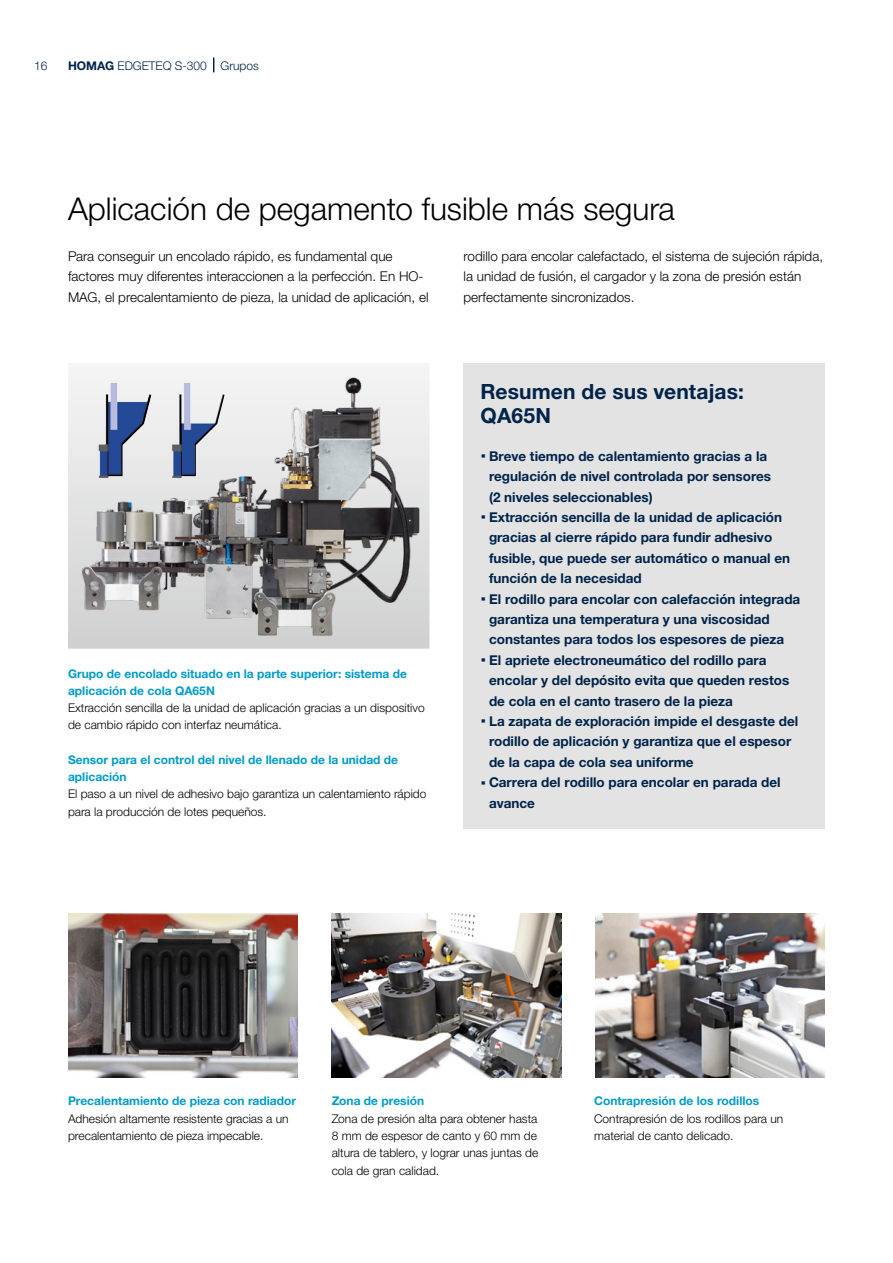
<style>
.page{position:relative;width:893px;height:1263px;background:#fff}
.page>*{position:absolute;margin:0;border:0;box-sizing:border-box;transform-origin:0 0}
.Headline_21pt_25_2_b{font:300 31.5px "Helvetica Neue LTW1 G";color:#000}
._13_Highlight_Head_1{font:700 21px/24px "Helvetica Neue LTW1 G";letter-spacing:.005em;color:#00234a}
.t1{font:700 13.5px/20.4px "Helvetica Neue LTW1 G";color:#00234a}
.Text_9pt_13_6_light{font:300 13.5px/20.4px "Helvetica Neue LTW1 G";color:#000}
.Text_Bild_8Pt_11_5pt{font:300 12px/17.2px "Helvetica Neue LTW1 G";color:#000}
.Text_Bild_8Pt_11_5pt-2{font:700 12px/17.2px "Helvetica Neue LTW1 G";color:#009ccb}
._01_Musterseiten_Rub{font:300 12px "Helvetica Neue LTW1 G";color:#00234a}
.s1{font-weight:700}
.s2{font-size:21px}
</style>
<div class="page">
<img style="left:68px;top:367px;width:361px;height:281px">
<img style="left:68px;top:914px;width:230px;height:163px">
<img style="left:595px;top:914px;width:230px;height:163px">
<img style="left:332px;top:914px;width:229px;height:163px">
<img style="left:98px;top:383px;width:127px;height:95px">
<svg style="left:213px;top:58px;width:1px;height:14px"></svg>
<div style="left:463px;top:363px;width:362px;height:466px;background:#e3e3e3"></div>
<p class="_01_Musterseiten_Rub" style="left:34px;top:58px;width:15px">16</p>
<p class="_01_Musterseiten_Rub" style="left:68px;top:58px;width:192px"><span class="s1">HOMAG</span> EDGETEQ S-300 Grupos</p>
<p class="Headline_21pt_25_2_b" style="left:68px;top:190px;width:608px">Aplicación de pegamento fusible más segura</p>
<p class="Text_9pt_13_6_light" style="left:68px;top:246px;width:362px">Para conseguir un encolado rápido, es fundamental que factores muy diferentes interaccionen a la perfección. En HO-<br>MAG, el precalentamiento de pieza, la unidad de aplicación, el</p>
<p class="Text_9pt_13_6_light" style="left:463px;top:246px;width:361px">rodillo para encolar calefactado, el sistema de sujeción rápida, la unidad de fusión, el cargador y la zona de presión están perfectamente sincronizados.</p>
<p class="Text_Bild_8Pt_11_5pt-2" style="left:68px;top:665px;width:340px">Grupo de encolado situado en la parte superior: sistema de aplicación de cola QA65N</p>
<p class="Text_Bild_8Pt_11_5pt" style="left:68px;top:699px;width:358px">Extracción sencilla de la unidad de aplicación gracias a un dispositivo de cambio rápido con interfaz neumática.</p>
<p class="Text_Bild_8Pt_11_5pt-2" style="left:68px;top:751px;width:332px">Sensor para el control del nivel de llenado de la unidad de aplicación</p>
<p class="Text_Bild_8Pt_11_5pt" style="left:68px;top:785px;width:360px">El paso a un nivel de adhesivo bajo garantiza un calentamiento rápido para la producción de lotes pequeños.</p>
<p class="_13_Highlight_Head_1" style="left:480px;top:380px;width:265px">Resumen de sus ventajas:<br>QA65N</p>
<p class="t1" style="left:489px;top:446px;width:284px;text-indent:-9px"><span class="s2">·</span> Breve tiempo de calentamiento gracias a la regulación de nivel controlada por sensores (2 niveles seleccionables)</p>
<p class="t1" style="left:489px;top:507px;width:303px;text-indent:-9px"><span class="s2">·</span> Extracción sencilla de la unidad de aplicación gracias al cierre rápido para fundir adhesivo fusible, que puede ser automático o manual en función de la necesidad</p>
<p class="t1" style="left:489px;top:588px;width:313px;text-indent:-9px"><span class="s2">·</span> El rodillo para encolar con calefacción integrada garantiza una temperatura y una viscosidad constantes para todos los espesores de pieza</p>
<p class="t1" style="left:489px;top:650px;width:302px;text-indent:-9px"><span class="s2">·</span> El apriete electroneumático del rodillo para encolar y del depósito evita que queden restos de cola en el canto trasero de la pieza</p>
<p class="t1" style="left:489px;top:711px;width:311px;text-indent:-9px"><span class="s2">·</span> La zapata de exploración impide el desgaste del rodillo de aplicación y garantiza que el espesor de la capa de cola sea uniforme</p>
<p class="t1" style="left:489px;top:772px;width:293px;text-indent:-9px"><span class="s2">·</span> Carrera del rodillo para encolar en parada del avance</p>
<p class="Text_Bild_8Pt_11_5pt-2" style="left:68px;top:1092px;width:230px">Precalentamiento de pieza con radiador</p>
<p class="Text_Bild_8Pt_11_5pt" style="left:68px;top:1110px;width:222px">Adhesión altamente resistente gracias a un precalentamiento de pieza impecable.</p>
<p class="Text_Bild_8Pt_11_5pt-2" style="left:332px;top:1092px;width:94px">Zona de presión</p>
<p class="Text_Bild_8Pt_11_5pt" style="left:332px;top:1110px;width:208px">Zona de presión alta para obtener hasta 8 mm de espesor de canto y 60 mm de altura de tablero, y lograr unas juntas de cola de gran calidad.</p>
<p class="Text_Bild_8Pt_11_5pt-2" style="left:594px;top:1092px;width:167px">Contrapresión de los rodillos</p>
<p class="Text_Bild_8Pt_11_5pt" style="left:594px;top:1110px;width:191px">Contrapresión de los rodillos para un material de canto delicado.</p>
</div>
